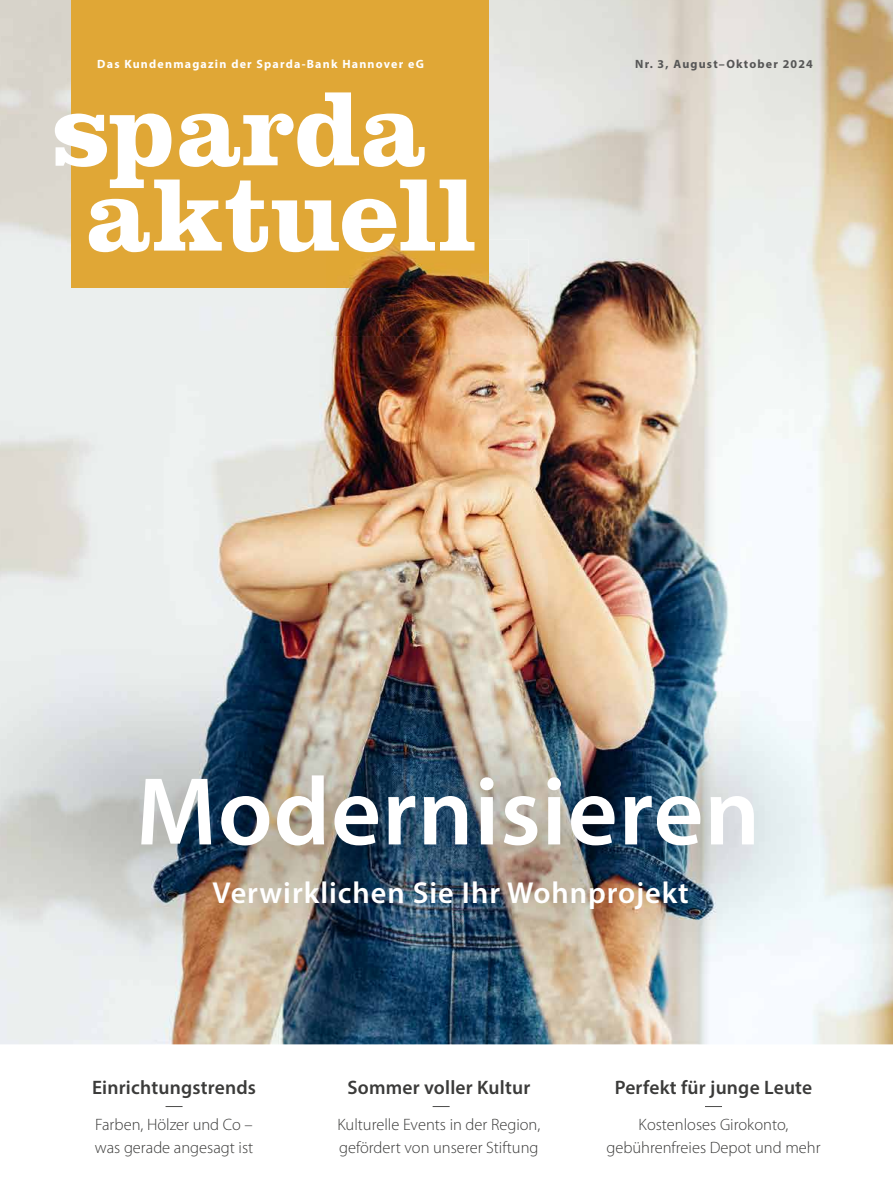
<style>
.page{position:relative;width:893px;height:1191px;background:#fff}
.page>*{position:absolute;margin:0;border:0;box-sizing:border-box;transform-origin:0 0}
.t1{font:600 97.2px "Myriad Pro";letter-spacing:.01em;color:#fff}
.t2{font:600 30.3px "Myriad Pro";letter-spacing:.03em;color:#fff}
.t3{font:600 19.5px "Myriad Pro";letter-spacing:.01em;color:#3b3b3a}
.t4{font:300 16.5px/22.5px "Myriad Pro";color:#3b3b3a}
.t5{font:700 12px "Myriad Pro";letter-spacing:.1em;color:#fff}
.t6{font:700 12px "Myriad Pro";letter-spacing:.1em;color:#565656}
</style>
<div class="page">
<img style="left:0;top:0;width:893px;height:1044px">
<div style="left:72px;top:0;width:417px;height:287px;background:#e0a736"></div>
<img style="left:326px;top:240px;width:203px;height:96px">
<img style="left:326px;top:240px;width:163px;height:47px">
<svg style="left:705px;top:1106px;width:17px;height:1px"></svg>
<svg style="left:433px;top:1106px;width:17px;height:1px"></svg>
<svg style="left:166px;top:1106px;width:17px;height:1px"></svg>
<svg style="left:55px;top:92px;width:419px;height:160px"></svg>
<p class="t5" style="left:97px;top:56px;width:328px">Das Kundenmagazin der Sparda-Bank Hannover eG</p>
<p class="t6" style="left:635px;top:56px;width:179px">Nr. 3, August–Oktober 2024</p>
<h1 class="t1" style="left:136px;top:750px;width:626px">Modernisieren</h1>
<h2 class="t2" style="left:213px;top:873px;width:478px">Verwirklichen Sie Ihr Wohnprojekt</h2>
<p class="t3" style="left:92px;top:1075px;width:165px">Einrichtungstrends</p>
<p class="t4" style="left:95px;top:1113px;width:160px">Farben, Hölzer und Co – was gerade angesagt ist</p>
<p class="t3" style="left:347px;top:1075px;width:184px">Sommer voller Kultur</p>
<p class="t4" style="left:337px;top:1113px;width:204px">Kulturelle Events in der Region, gefördert von unserer Stiftung</p>
<p class="t3" style="left:615px;top:1075px;width:199px">Perfekt für junge Leute</p>
<p class="t4" style="left:606px;top:1113px;width:216px;text-align:center">Kostenloses Girokonto, gebührenfreies Depot und mehr</p>
</div>
